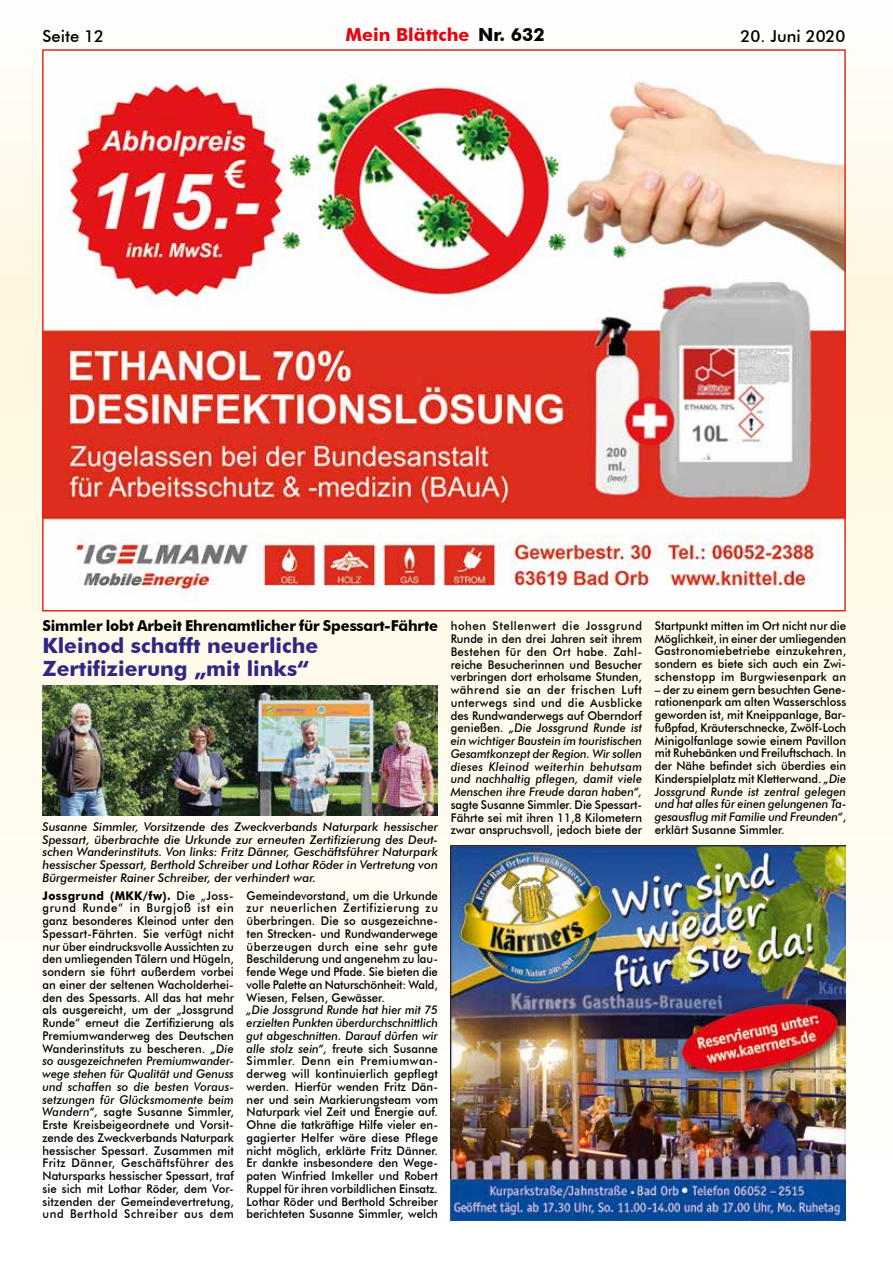
<style>
.page{position:relative;width:893px;height:1263px;background:#fff}
.page>*{position:absolute;margin:0;border:0;box-sizing:border-box;transform-origin:0 0}
.t1{font:700 21px/22.5px "Futura BT";color:#312783}
.t2{font:700 18px "Futura BT";color:#e30613}
.t3{font:500 16.5px "Futura BT";color:#000}
.t4{font:700 15px "Futura BT";letter-spacing:-.01em;color:#000}
.t5{font:500 12px/12.8px "Futura BT";color:#000;text-align:justify;scale:.95 1}
.t6{font:italic 500 12px/12.8px "Futura BT";color:#000;text-align:justify}
.s1{color:#000}
.s2{font-weight:700}
.s3{font-style:italic}
</style>
<div class="page">
<img style="left:0;top:92px;width:893px;height:1129px">
<img style="left:450px;top:845px;width:396px;height:375px">
<img style="left:45px;top:81px;width:798px;height:527px">
<img style="left:43px;top:685px;width:395px;height:130px">
<h3 class="t3" style="left:43px;top:26px;width:63px">Seite 12</h3>
<h2 class="t2" style="left:345px;top:24px;width:201px">Mein Blättche <span class="s1">Nr. 632</span></h2>
<h3 class="t3" style="left:741px;top:26px;width:106px">20. Juni 2020</h3>
<p class="t4" style="left:43px;top:616px;width:397px">Simmler lobt Arbeit Ehrenamtlicher für Spessart-Fährte</p>
<h1 class="t1" style="left:43px;top:634px;width:277px">Kleinod schafft neuerliche<br>Zertifizierung „mit links“</h1>
<p class="t6" style="left:43px;top:820px;width:397px">Susanne Simmler, Vorsitzende des Zweckverbands Naturpark hessischer Spessart, überbrachte die Urkunde zur erneuten Zertifizierung des Deut&shy;schen Wanderinstituts. Von links: Fritz Dänner, Geschäftsführer Naturpark hessischer Spessart, Berthold Schreiber und Lothar Röder in Vertretung von Bürgermeister Rainer Schreiber, der verhindert war.</p>
<p class="t5" style="left:43px;top:889px;width:203px"><span class="s2">Jossgrund (MKK/fw).</span> Die „Joss&shy;grund Runde“ in Burgjoß ist ein ganz besonderes Kleinod unter den Spessart-Fährten. Sie verfügt nicht nur über eindrucksvolle Aussichten zu den umliegenden Tälern und Hügeln, sondern sie führt außerdem vorbei an einer der seltenen Wacholderhei&shy;den des Spessarts. All das hat mehr als ausgereicht, um der „Jossgrund Runde“ erneut die Zertifizierung als Premiumwanderweg des Deutschen Wanderinstituts zu bescheren. <span class="s3">„Die so ausgezeichneten Premiumwander&shy;wege stehen für Qualität und Genuss und schaffen so die besten Voraus&shy;setzungen für Glücksmomente beim Wandern“,</span> sagte Susanne Simmler, Erste Kreisbeigeordnete und Vorsit&shy;zende des Zweckverbands Naturpark hessischer Spessart. Zusammen mit Fritz Dänner, Geschäftsführer des Natursparks hessischer Spessart, traf sie sich mit Lothar Röder, dem Vor&shy;sitzenden der Gemeindevertretung, und Berthold Schreiber aus dem</p>
<p class="t5" style="left:247px;top:889px;width:203px">Gemeindevorstand, um die Urkunde zur neuerlichen Zertifizierung zu überbringen. Die so ausgezeichne&shy;ten Strecken- und Rundwanderwege überzeugen durch eine sehr gute Beschilderung und angenehm zu lau&shy;fende Wege und Pfade. Sie bieten die volle Palette an Naturschönheit: Wald, Wiesen, Felsen, Gewässer.</p>
<p class="t5" style="left:247px;top:1004px;width:203px"><span class="s3">„Die Jossgrund Runde hat hier mit 75 erzielten Punkten überdurchschnittlich gut abgeschnitten. Darauf dürfen wir alle stolz sein“,</span> freute sich Susanne Simmler. Denn ein Premiumwan&shy;derweg will kontinuierlich gepflegt werden. Hierfür wenden Fritz Dän&shy;ner und sein Markierungsteam vom Naturpark viel Zeit und Energie auf.<br>Ohne die tatkräftige Hilfe vieler en&shy;gagierter Helfer wäre diese Pflege nicht möglich, erklärte Fritz Dänner.<br>Er dankte insbesondere den Wege&shy;paten Winfried Imkeller und Robert Ruppel für ihren vorbildlichen Einsatz.<br>Lothar Röder und Berthold Schreiber berichteten Susanne Simmler, welch</p>
<p class="t5" style="left:451px;top:620px;width:203px">hohen Stellenwert die Jossgrund Runde in den drei Jahren seit ihrem Bestehen für den Ort habe. Zahl&shy;reiche Besucherinnen und Besucher verbringen dort erholsame Stunden, während sie an der frischen Luft unterwegs sind und die Ausblicke des Rundwanderwegs auf Oberndorf genießen. <span class="s3">„Die Jossgrund Runde ist ein wichtiger Baustein im touristischen Gesamtkonzept der Region. Wir sollen dieses Kleinod weiterhin behutsam und nachhaltig pflegen, damit viele Menschen ihre Freude daran haben“,</span></p>
<p class="t5" style="left:451px;top:798px;width:203px">sagte Susanne Simmler. Die Spessart-Fährte sei mit ihren 11,8 Kilometern zwar anspruchsvoll, jedoch biete der</p>
<p class="t5" style="left:655px;top:619px;width:203px">Startpunkt mitten im Ort nicht nur die Möglichkeit, in einer der umliegenden Gastronomiebetriebe einzukehren, sondern es biete sich auch ein Zwi&shy;schenstopp im Burgwiesenpark an</p>
<p class="t5" style="left:655px;top:683px;width:203px">– der zu einem gern besuchten Gene&shy;rationenpark am alten Wasserschloss geworden ist, mit Kneippanlage, Bar&shy;fußpfad, Kräuterschnecke, Zwölf-Loch Minigolfanlage sowie einem Pavillon mit Ruhebänken und Freiluftschach. In der Nähe befindet sich überdies ein Kinderspielplatz mit Kletterwand. <span class="s3">„Die Jossgrund Runde ist zentral gelegen und hat alles für einen gelungenen Ta&shy;gesausflug mit Familie und Freunden“</span>, erklärt Susanne Simmler.</p>
</div>
